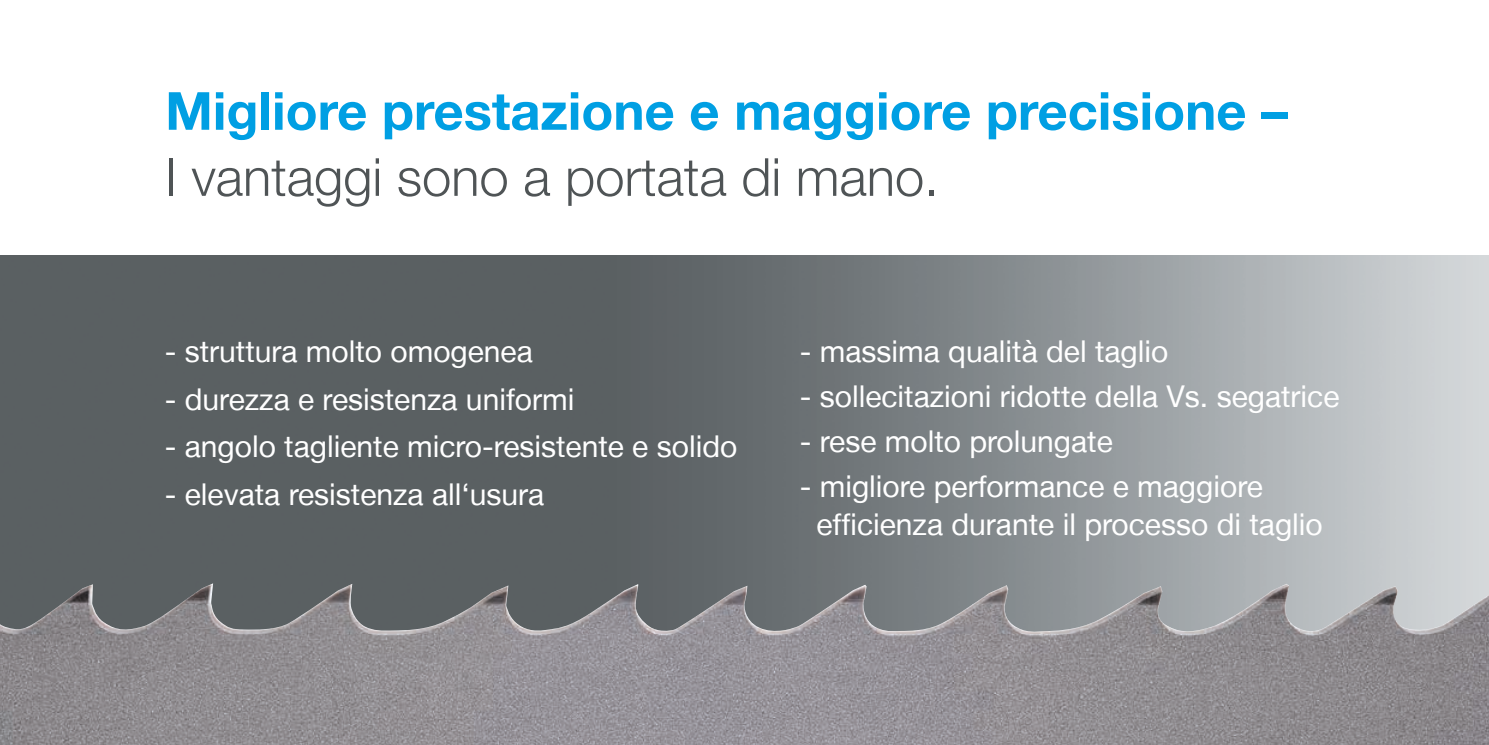
<style>
.page{position:relative;width:1489px;height:745px;background:#fff}
.page>*{position:absolute;margin:0;border:0;box-sizing:border-box;transform-origin:0 0}
.t1{font:700 52.5px "Helvetica Neue LT";color:#009fe3}
.t2{font:300 52.5px "Helvetica Neue LT";color:#4f5456}
.t3{font:30px/37.5px "Helvetica Neue LT";color:#fff}
</style>
<div class="page">
<img style="left:0;top:255px;width:1488px;height:328px">
<img style="left:0;top:583px;width:1488px;height:161px">
<h1 class="t1" style="left:165px;top:78px;width:1123px">Migliore prestazione e maggiore precisione –</h1>
<h1 class="t2" style="left:165px;top:145px;width:775px">I vantaggi sono a portata di mano.</h1>
<p class="t3" style="left:165px;top:332px;width:369px">- struttura molto omogenea</p>
<p class="t3" style="left:165px;top:379px;width:411px">- durezza e resistenza uniformi</p>
<p class="t3" style="left:165px;top:427px;width:574px">- angolo tagliente micro-resistente e solido</p>
<p class="t3" style="left:165px;top:474px;width:381px">- elevata resistenza all‘usura</p>
<p class="t3" style="left:799px;top:332px;width:370px">- massima qualità del taglio</p>
<p class="t3" style="left:799px;top:377px;width:541px">- sollecitazioni ridotte della Vs. segatrice</p>
<p class="t3" style="left:799px;top:422px;width:314px">- rese molto prolungate</p>
<p class="t3" style="left:816px;top:467px;width:508px;text-indent:-17px">- migliore performance e maggiore efficienza durante il processo di taglio</p>
</div>
